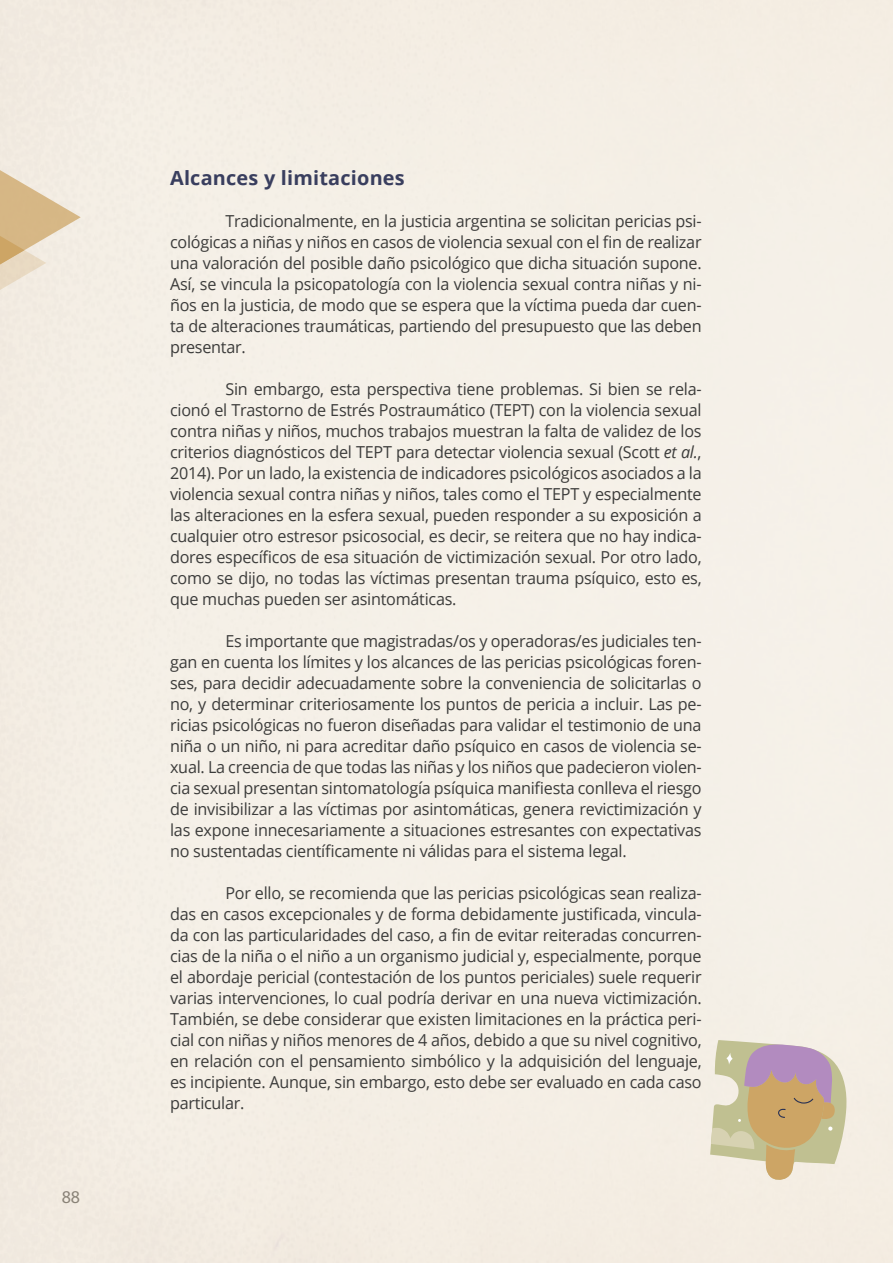
<style>
.page{position:relative;width:893px;height:1263px;background:#fff}
.page>*{position:absolute;margin:0;border:0;box-sizing:border-box;transform-origin:0 0}
.t1{font:700 19.5px "Open Sans";letter-spacing:.01em;color:#393e5e}
.t2{font:18px "Myriad Pro";color:#6b6b6a}
.t3{font:16.5px/21px "Open Sans";letter-spacing:-.015em;color:#3c3c3b;text-align:justify}
.s1{font-style:italic}
</style>
<div class="page">
<svg style="left:0;top:170px;width:81px;height:120px;background:#e6d4b9"></svg>
<svg style="left:710px;top:1040px;width:136px;height:141px;background:#cebba2"></svg>
<p class="t2" style="left:62px;top:1186px;width:20px">88</p>
<p class="t1" style="left:170px;top:164px;width:236px">Alcances y limitaciones</p>
<p class="t3" style="left:170px;top:210px;width:533px;text-indent:55px">Tradicionalmente, en la justicia argentina se solicitan pericias psi&shy;cológicas a niñas y niños en casos de violencia sexual con el fin de realizar una valoración del posible daño psicológico que dicha situación supone.<br>Así, se vincula la psicopatología con la violencia sexual contra niñas y ni&shy;ños en la justicia, de modo que se espera que la víctima pueda dar cuen&shy;ta de alteraciones traumáticas, partiendo del presupuesto que las deben presentar.</p>
<p class="t3" style="left:170px;top:378px;width:533px;text-indent:55px">Sin embargo, esta perspectiva tiene problemas. Si bien se rela&shy;cionó el Trastorno de Estrés Postraumático (TEPT) con la violencia sexual contra niñas y niños, muchos trabajos muestran la falta de validez de los criterios diagnósticos del TEPT para detectar violencia sexual (Scott <span class="s1">et al.</span>, 2014). Por un lado, la existencia de indicadores psicológicos asociados a la violencia sexual contra niñas y niños, tales como el TEPT y especialmente las alteraciones en la esfera sexual, pueden responder a su exposición a cualquier otro estresor psicosocial, es decir, se reitera que no hay indica&shy;dores específicos de esa situación de victimización sexual. Por otro lado, como se dijo, no todas las víctimas presentan trauma psíquico, esto es, que muchas pueden ser asintomáticas.</p>
<p class="t3" style="left:170px;top:630px;width:533px;text-indent:55px">Es importante que magistradas/os y operadoras/es judiciales ten&shy;gan en cuenta los límites y los alcances de las pericias psicológicas foren&shy;ses, para decidir adecuadamente sobre la conveniencia de solicitarlas o no, y determinar criteriosamente los puntos de pericia a incluir. Las pe&shy;ricias psicológicas no fueron diseñadas para validar el testimonio de una niña o un niño, ni para acreditar daño psíquico en casos de violencia se&shy;xual. La creencia de que todas las niñas y los niños que padecieron violen&shy;cia sexual presentan sintomatología psíquica manifiesta conlleva el riesgo de invisibilizar a las víctimas por asintomáticas, genera revictimización y las expone innecesariamente a situaciones estresantes con expectativas no sustentadas científicamente ni válidas para el sistema legal.</p>
<p class="t3" style="left:170px;top:882px;width:533px;text-indent:55px">Por ello, se recomienda que las pericias psicológicas sean realiza&shy;das en casos excepcionales y de forma debidamente justificada, vincula&shy;da con las particularidades del caso, a fin de evitar reiteradas concurren&shy;cias de la niña o el niño a un organismo judicial y, especialmente, porque el abordaje pericial (contestación de los puntos periciales) suele requerir varias intervenciones, lo cual podría derivar en una nueva victimización.<br>También, se debe considerar que existen limitaciones en la práctica peri&shy;cial con niñas y niños menores de 4 años, debido a que su nivel cognitivo, en relación con el pensamiento simbólico y la adquisición del lenguaje, es incipiente. Aunque, sin embargo, esto debe ser evaluado en cada caso particular.</p>
</div>
